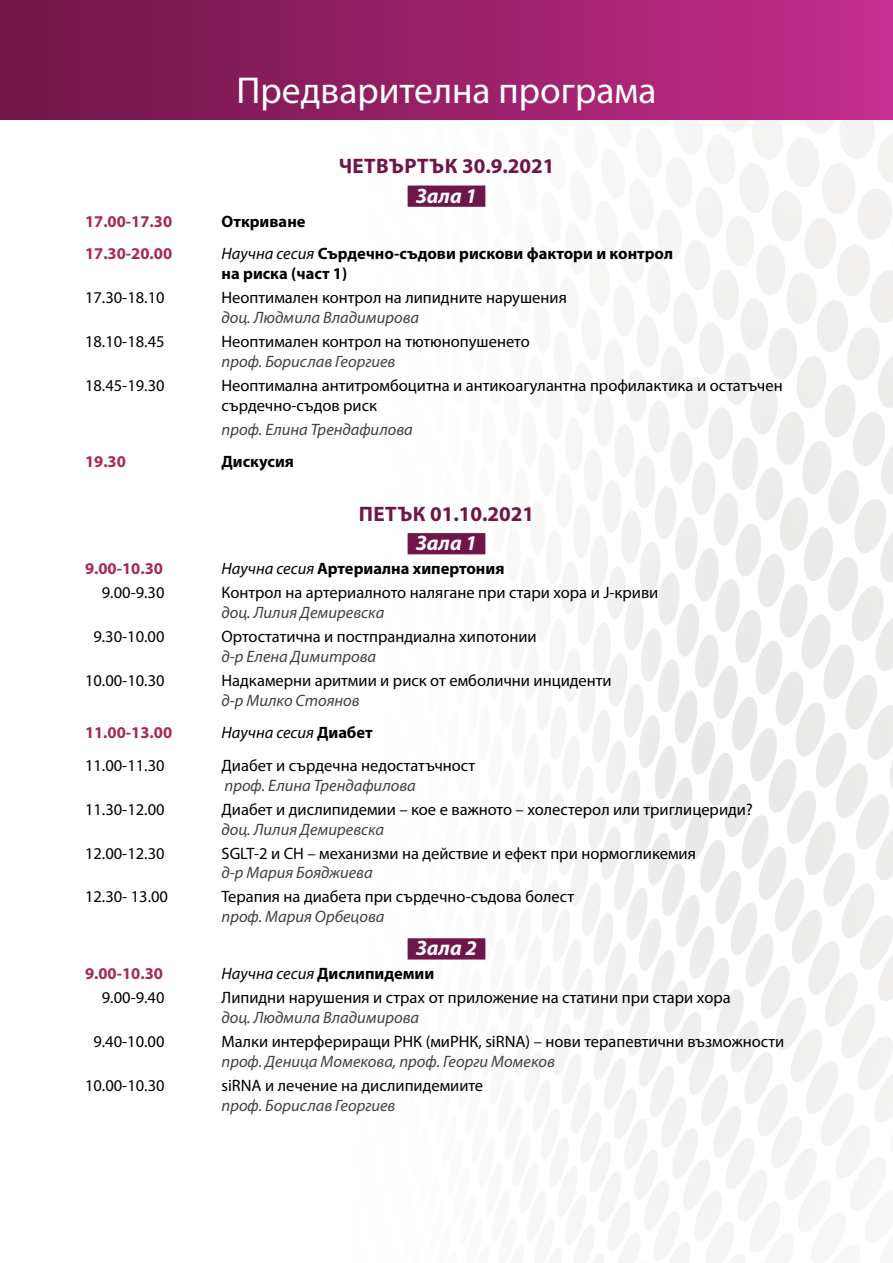
<style>
.page{position:relative;width:893px;height:1263px;background:#fff}
.page>*{position:absolute;margin:0;border:0;box-sizing:border-box;transform-origin:0 0}
.t1{font:37.5px "Myriad Pro";color:#fff}
.t2{font:700 21px "Myriad Pro";letter-spacing:.02em;color:#6f1547}
.t3{font:italic 700 21px "Myriad Pro";color:#fff}
.t4{font:700 21px "Myriad Pro";color:#6f1547}
.t5{font:16.5px/19.8px "Myriad Pro";color:#000}
.t6{font:italic 16.5px "Myriad Pro";color:#414042}
.t7{font:700 16.5px/19.8px "Myriad Pro";color:#000}
.t8{font:700 16.5px "Myriad Pro";color:#a62a52}
.t9{font:italic 16.5px "Myriad Pro";color:#000}
.s1{font-weight:400;font-style:italic}
.s2{font-weight:700;font-style:normal}
</style>
<div class="page">
<div style="left:0;top:119px;width:893px;height:1144px;background:linear-gradient(to right,#fff,#f5f5f5)"></div>
<div style="left:0;top:0;width:893px;height:119px;background:linear-gradient(to right,#6d1446,#c52d8c)"></div>
<div style="left:408px;top:186px;width:77px;height:21px;background:#6f1547"></div>
<div style="left:408px;top:533px;width:77px;height:21px;background:#6f1547"></div>
<div style="left:408px;top:938px;width:77px;height:21px;background:#6f1547"></div>
<h1 class="t1" style="left:237px;top:67px;width:421px">Предварителна програма</h1>
<p class="t2" style="left:339px;top:152px;width:217px">ЧЕТВЪРТЪК 30.9.2021</p>
<p class="t3" style="left:416px;top:182px;width:62px">Зала 1</p>
<p class="t8" style="left:85px;top:210px;width:89px">17.00-17.30</p>
<p class="t7" style="left:222px;top:211px;width:86px">Откриване</p>
<p class="t8" style="left:85px;top:243px;width:89px">17.30-20.00</p>
<p class="t7" style="left:222px;top:243px;width:453px"><span class="s1">Научна сесия</span> Сърдечно-съдови рискови фактори и контрол на риска (част 1)</p>
<p class="t5" style="left:85px;top:287px;width:81px">17.30-18.10</p>
<p class="t5" style="left:222px;top:287px;width:347px">Неоптимален контрол на липидните нарушения</p>
<p class="t6" style="left:222px;top:307px;width:199px">доц. Людмила Владимирова</p>
<p class="t5" style="left:85px;top:331px;width:81px">18.10-18.45</p>
<p class="t5" style="left:222px;top:331px;width:310px">Неоптимален контрол на тютюнопушенето</p>
<p class="t6" style="left:222px;top:351px;width:175px">проф. Борислав Георгиев</p>
<p class="t5" style="left:85px;top:375px;width:81px">18.45-19.30</p>
<p class="t5" style="left:222px;top:375px;width:563px">Неоптимална антитромбоцитна и антикоагулантна профилактика и остатъчен сърдечно-съдов риск</p>
<p class="t6" style="left:222px;top:419px;width:193px">проф. Елина Трендафилова</p>
<p class="t8" style="left:85px;top:451px;width:42px">19.30</p>
<p class="t7" style="left:222px;top:451px;width:74px">Дискусия</p>
<p class="t4" style="left:359px;top:500px;width:177px">ПЕТЪК 01.10.2021</p>
<p class="t3" style="left:416px;top:529px;width:62px">Зала 1</p>
<p class="t8" style="left:85px;top:558px;width:79px">9.00-10.30</p>
<p class="t7" style="left:222px;top:558px;width:284px"><span class="s1">Научна сесия</span> Артериална хипертония</p>
<p class="t5" style="left:102px;top:582px;width:64px">9.00-9.30</p>
<p class="t5" style="left:222px;top:582px;width:438px">Контрол на артериалното налягане при стари хора и J-криви</p>
<p class="t6" style="left:222px;top:602px;width:164px">доц. Лилия Демиревска</p>
<p class="t5" style="left:93px;top:626px;width:73px">9.30-10.00</p>
<p class="t5" style="left:222px;top:626px;width:317px">Ортостатична и постпрандиална хипотонии</p>
<p class="t6" style="left:222px;top:646px;width:156px">д-р Елена Димитрова</p>
<p class="t5" style="left:85px;top:670px;width:81px">10.00-10.30</p>
<p class="t5" style="left:222px;top:670px;width:392px">Надкамерни аритмии и риск от емболични инциденти</p>
<p class="t6" style="left:222px;top:690px;width:140px">д-р Милко Стоянов</p>
<p class="t8" style="left:85px;top:722px;width:89px">11.00-13.00</p>
<p class="t9" style="left:222px;top:723px;width:153px">Научна сесия <span class="s2">Диабет</span></p>
<p class="t5" style="left:85px;top:755px;width:81px">11.00-11.30</p>
<p class="t5" style="left:222px;top:755px;width:255px">Диабет и сърдечна недостатъчност</p>
<p class="t6" style="left:225px;top:775px;width:193px">проф. Елина Трендафилова</p>
<p class="t5" style="left:85px;top:799px;width:81px">11.30-12.00</p>
<p class="t5" style="left:222px;top:799px;width:533px">Диабет и дислипидемии – кое е важното – холестерол или триглицериди?</p>
<p class="t6" style="left:222px;top:819px;width:164px">доц. Лилия Демиревска</p>
<p class="t5" style="left:85px;top:843px;width:81px">12.00-12.30</p>
<p class="t5" style="left:222px;top:843px;width:476px">SGLT-2 и СН – механизми на действие и ефект при нормогликемия</p>
<p class="t6" style="left:222px;top:863px;width:153px">д-р Мария Бояджиева</p>
<p class="t5" style="left:85px;top:887px;width:84px">12.30- 13.00</p>
<p class="t5" style="left:222px;top:887px;width:354px">Терапия на диабета при сърдечно-съдова болест</p>
<p class="t6" style="left:222px;top:906px;width:165px">проф. Мария Орбецова</p>
<p class="t3" style="left:416px;top:934px;width:62px">Зала 2</p>
<p class="t8" style="left:85px;top:963px;width:79px">9.00-10.30</p>
<p class="t7" style="left:222px;top:963px;width:214px"><span class="s1">Научна сесия</span> Дислипидемии</p>
<p class="t5" style="left:102px;top:988px;width:64px">9.00-9.40</p>
<p class="t5" style="left:222px;top:988px;width:511px">Липидни нарушения и страх от приложение на статини при стари хора</p>
<p class="t6" style="left:222px;top:1007px;width:199px">доц. Людмила Владимирова</p>
<p class="t5" style="left:93px;top:1031px;width:73px">9.40-10.00</p>
<p class="t5" style="left:222px;top:1031px;width:564px">Mалки интерфериращи РНК (миРНК, siRNA) – нови терапевтични възможности</p>
<p class="t6" style="left:222px;top:1051px;width:335px">проф. Деница Момекова, проф. Георги Момеков</p>
<p class="t5" style="left:85px;top:1075px;width:81px">10.00-10.30</p>
<p class="t5" style="left:222px;top:1075px;width:263px">siRNA и лечение на дислипидемиите</p>
<p class="t6" style="left:222px;top:1095px;width:175px">проф. Борислав Георгиев</p>
</div>
